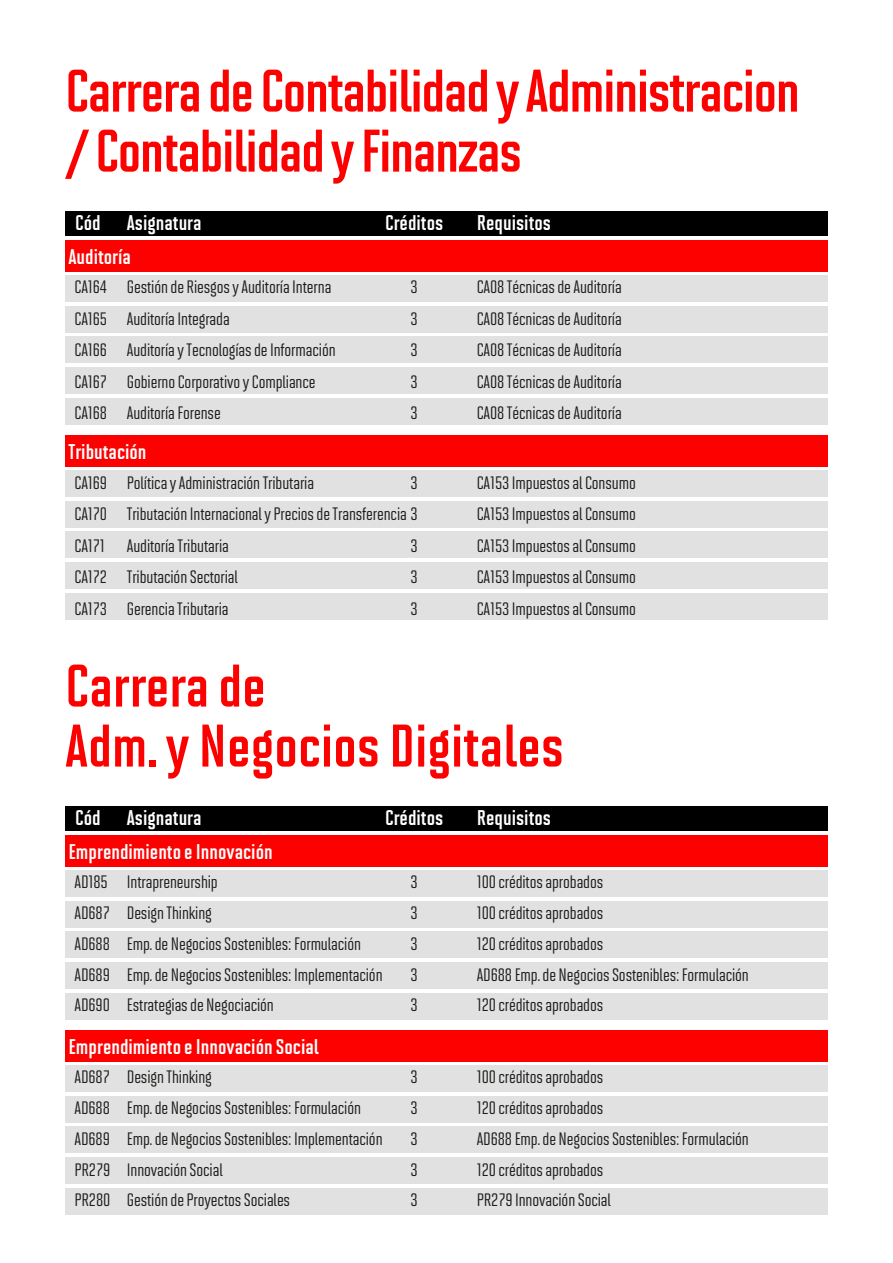
<style>
.page{position:relative;width:893px;height:1263px;background:#fff}
.page>*{position:absolute;margin:0;border:0;box-sizing:border-box;transform-origin:0 0}
.t1{font:700 60px/60px "Solano Gothic MVB Pro";letter-spacing:-.025em;color:#fd0000}
.t2{font:700 60px/60px "Solano Gothic MVB Pro";color:#fd0000}
.t3{font:700 21.3px "Solano Gothic MVB Std";color:#fff}
.t4{font:500 18px/30.8px "Solano Gothic Pro MVB";letter-spacing:-.005em;color:#1d1d1b;text-align:justify}
</style>
<div class="page">
<div style="left:65px;top:470px;width:763px;height:27px;background:#e1e1e1"></div>
<div style="left:65px;top:501px;width:763px;height:27px;background:#e1e1e1"></div>
<div style="left:65px;top:531px;width:763px;height:27px;background:#e1e1e1"></div>
<div style="left:65px;top:562px;width:763px;height:27px;background:#e1e1e1"></div>
<div style="left:65px;top:593px;width:763px;height:27px;background:#e1e1e1"></div>
<div style="left:65px;top:436px;width:763px;height:31px;background:#fd0000"></div>
<div style="left:65px;top:275px;width:763px;height:27px;background:#e1e1e1"></div>
<div style="left:65px;top:306px;width:763px;height:27px;background:#e1e1e1"></div>
<div style="left:65px;top:336px;width:763px;height:27px;background:#e1e1e1"></div>
<div style="left:65px;top:367px;width:763px;height:27px;background:#e1e1e1"></div>
<div style="left:65px;top:398px;width:763px;height:27px;background:#e1e1e1"></div>
<div style="left:65px;top:241px;width:763px;height:31px;background:#fd0000"></div>
<div style="left:65px;top:211px;width:763px;height:25px;background:#000"></div>
<div style="left:65px;top:870px;width:763px;height:27px;background:#e1e1e1"></div>
<div style="left:65px;top:901px;width:763px;height:26px;background:#e1e1e1"></div>
<div style="left:65px;top:931px;width:763px;height:27px;background:#e1e1e1"></div>
<div style="left:65px;top:962px;width:763px;height:27px;background:#e1e1e1"></div>
<div style="left:65px;top:993px;width:763px;height:27px;background:#e1e1e1"></div>
<div style="left:65px;top:836px;width:763px;height:31px;background:#fd0000"></div>
<div style="left:65px;top:806px;width:763px;height:24px;background:#000"></div>
<div style="left:65px;top:1065px;width:763px;height:27px;background:#e1e1e1"></div>
<div style="left:65px;top:1096px;width:763px;height:27px;background:#e1e1e1"></div>
<div style="left:65px;top:1126px;width:763px;height:27px;background:#e1e1e1"></div>
<div style="left:65px;top:1157px;width:763px;height:27px;background:#e1e1e1"></div>
<div style="left:65px;top:1188px;width:763px;height:27px;background:#e1e1e1"></div>
<div style="left:65px;top:1031px;width:763px;height:31px;background:#fd0000"></div>
<h1 class="t1" style="left:65px;top:63px;width:736px">Carrera de Contabilidad y Administracion / Contabilidad y Finanzas</h1>
<p class="t3" style="left:75px;top:211px;width:128px">Cód Asignatura</p>
<p class="t3" style="left:385px;top:211px;width:60px">Créditos</p>
<p class="t3" style="left:477px;top:211px;width:76px">Requisitos</p>
<p class="t3" style="left:69px;top:245px;width:64px">Auditoría</p>
<p class="t4" style="left:74px;top:271px;width:34px;line-height:31.5px">CA164<br>CA165<br>CA166<br>CA167<br>CA168</p>
<p class="t4" style="left:127px;top:271px;width:210px;line-height:31.5px;text-align:left">Gestión de Riesgos y Auditoría Interna<br>Auditoría Integrada<br>Auditoría y Tecnologías de Información<br>Gobierno Corporativo y Compliance<br>Auditoría Forense</p>
<p class="t4" style="left:477px;top:271px;width:147px;line-height:31.5px">CA08 Técnicas de Auditoría CA08 Técnicas de Auditoría CA08 Técnicas de Auditoría CA08 Técnicas de Auditoría CA08 Técnicas de Auditoría</p>
<p class="t4" style="left:411px;top:271px;width:9px;line-height:31.5px">3<br>3<br>3<br>3<br>3</p>
<p class="t3" style="left:69px;top:440px;width:79px">Tributación</p>
<p class="t4" style="left:74px;top:466px;width:34px;line-height:31.5px">CA169<br>CA170<br>CA171<br>CA172<br>CA173</p>
<p class="t4" style="left:127px;top:466px;width:292px;line-height:31.5px;text-align:left">Política y Administración Tributaria<br>Tributación Internacional y Precios de Transferencia 3<br>Auditoría Tributaria<br>Tributación Sectorial<br>Gerencia Tributaria</p>
<p class="t4" style="left:477px;top:466px;width:161px;line-height:31.5px">CA153 Impuestos al Consumo CA153 Impuestos al Consumo CA153 Impuestos al Consumo CA153 Impuestos al Consumo CA153 Impuestos al Consumo</p>
<p class="t4" style="left:411px;top:466px;width:9px">3</p>
<p class="t4" style="left:411px;top:529px;width:9px;line-height:31.5px">3<br>3<br>3</p>
<h1 class="t2" style="left:65px;top:657px;width:500px">Carrera de<br>Adm. y Negocios Digitales</h1>
<p class="t3" style="left:75px;top:806px;width:128px">Cód Asignatura</p>
<p class="t3" style="left:385px;top:806px;width:60px">Créditos</p>
<p class="t3" style="left:477px;top:806px;width:76px">Requisitos</p>
<p class="t3" style="left:69px;top:840px;width:206px">Emprendimiento e Innovación</p>
<p class="t4" style="left:74px;top:866px;width:37px">AD185<br>AD687<br>AD688<br>AD689<br>AD690</p>
<p class="t4" style="left:127px;top:866px;width:257px;text-align:left">Intrapreneurship<br>Design Thinking<br>Emp. de Negocios Sostenibles: Formulación<br>Emp. de Negocios Sostenibles: Implementación<br>Estrategias de Negociación</p>
<p class="t4" style="left:477px;top:866px;width:274px;text-align:left">100 créditos aprobados<br>100 créditos aprobados<br>120 créditos aprobados<br>AD688 Emp. de Negocios Sostenibles: Formulación<br>120 créditos aprobados</p>
<p class="t4" style="left:411px;top:866px;width:9px">3<br>3<br>3<br>3<br>3</p>
<p class="t3" style="left:69px;top:1035px;width:252px">Emprendimiento e Innovación Social</p>
<p class="t4" style="left:74px;top:1061px;width:37px">AD687<br>AD688<br>AD689<br>PR279<br>PR280</p>
<p class="t4" style="left:127px;top:1061px;width:257px;text-align:left">Design Thinking<br>Emp. de Negocios Sostenibles: Formulación<br>Emp. de Negocios Sostenibles: Implementación<br>Innovación Social<br>Gestión de Proyectos Sociales</p>
<p class="t4" style="left:477px;top:1061px;width:274px;text-align:left">100 créditos aprobados<br>120 créditos aprobados<br>AD688 Emp. de Negocios Sostenibles: Formulación<br>120 créditos aprobados<br>PR279 Innovación Social</p>
<p class="t4" style="left:411px;top:1061px;width:9px">3<br>3<br>3<br>3<br>3</p>
</div>
